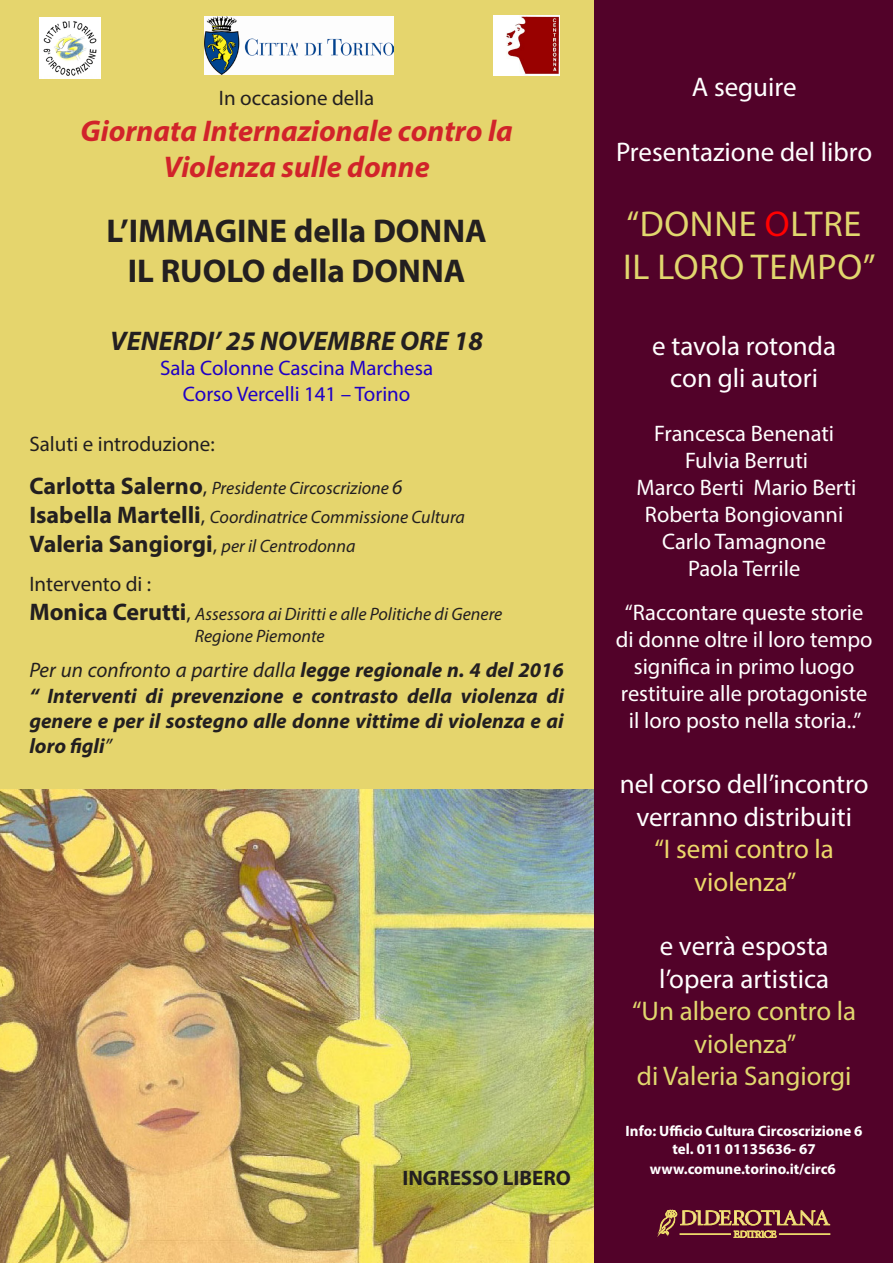
<style>
.page{position:relative;width:893px;height:1263px;background:#fff}
.page>*{position:absolute;margin:0;border:0;box-sizing:border-box;transform-origin:0 0}
.t1{font:36px "Myriad Pro";letter-spacing:.02em;color:#e1d76e}
.Titolo_2{font:700 33px "Myriad Pro";color:#231f20}
.Titolo_4{font:700 33px "Myriad Pro";color:#231f20}
.Titolo_3{font:italic 700 30px "Myriad Pro";color:#d1232a}
.Normale{font:italic 700 30px "Myriad Pro";color:#d1232a}
.t2{font:27px/32.4px "Myriad Pro";color:#fff;text-align:center}
.t3{font:27px/32.4px "Myriad Pro";color:#e1d76e;text-align:center}
.Titolo_1{font:italic 700 27px "Myriad Pro";color:#231f20}
.t4{font:27px/32.4px "Myriad Pro";color:#ecd86a;text-align:center}
.Normale-2{font:700 24px "Myriad Pro";color:#231f20}
.t5{font:22.5px/27px "Myriad Pro";color:#fff;text-align:center}
.Corpo_testo{font:italic 700 21px/25.2px "Myriad Pro";color:#231f20;text-align:justify}
.Normale-3{font:21px "Myriad Pro";color:#1f00c4}
.Normale-4{font:21px "Myriad Pro";color:#231f20}
.t6{font:700 21px "Myriad Pro";color:#231f20}
.Corpo_testo-2{font:21px "Myriad Pro";color:#231f20}
.Normale-5{font:italic 18px "Myriad Pro";color:#231f20}
.Corpo_testo-3{font:italic 18px "Myriad Pro";color:#231f20}
.t7{font:700 15px "Myriad Pro";color:#fff}
.s1{font-weight:700;font-style:normal;font-size:24px}
.s2{font-style:normal;font-size:21px}
.s3{font-size:21px}
.s4{font-weight:400;font-size:21px}
.s5{font-weight:400;font-style:italic;font-size:18px}
.s6{font-weight:400}
.s7{color:#f00}
</style>
<div class="page">
<img style="left:0;top:747px;width:594px;height:516px">
<div style="left:594px;top:0;width:299px;height:1263px;background:#520229"></div>
<svg style="left:658px;top:1209px;width:172px;height:29px"></svg>
<div style="left:779px;top:1233px;width:51px;height:2px;border:1px solid #ecd86a"></div>
<div style="left:680px;top:1233px;width:51px;height:2px;border:1px solid #ecd86a"></div>
<div style="left:0;top:0;width:593px;height:789px;background:#e5d56d"></div>
<img style="left:493px;top:16px;width:66px;height:60px">
<img style="left:39px;top:18px;width:62px;height:61px">
<img style="left:204px;top:17px;width:190px;height:57px">
<p class="Normale-4" style="left:219px;top:85px;width:157px">In occasione della</p>
<p class="Titolo_3" style="left:81px;top:112px;width:434px">Giornata Internazionale contro la</p>
<p class="Normale" style="left:164px;top:148px;width:268px">Violenza sulle donne</p>
<p class="Titolo_2" style="left:106px;top:209px;width:382px">L’IMMAGINE della DONNA</p>
<p class="Titolo_4" style="left:128px;top:249px;width:339px">IL RUOLO della DONNA</p>
<p class="Titolo_1" style="left:110px;top:323px;width:374px">VENERDI’ 25 NOVEMBRE ORE 18</p>
<p class="Normale-3" style="left:160px;top:355px;width:275px">Sala Colonne Cascina Marchesa</p>
<p class="Normale-3" style="left:183px;top:380px;width:229px">Corso Vercelli 141 – Torino</p>
<p class="Normale-4" style="left:29px;top:431px;width:187px">Saluti e introduzione:</p>
<p class="Normale-5" style="left:29px;top:477px;width:375px"><span class="s1">Carlotta Salerno</span><span class="s2">,</span> Presidente Circoscrizione <span class="s3">6</span></p>
<p class="Normale-5" style="left:29px;top:506px;width:437px"><span class="s1">Isabella Martelli</span><span class="s2">,</span> Coordinatrice Commissione Cultura</p>
<p class="Normale-2" style="left:29px;top:528px;width:328px">Valeria Sangiorgi<span class="s4">,</span> <span class="s5">per il Centrodonna</span></p>
<p class="Corpo_testo-2" style="left:29px;top:571px;width:123px">Intervento di :</p>
<p class="Corpo_testo-3" style="left:29px;top:603px;width:474px"><span class="s1">Monica Cerutti</span><span class="s2">,</span> Assessora ai Diritti e alle Politiche di Genere</p>
<p class="Corpo_testo-3" style="left:195px;top:625px;width:132px">Regione Piemonte</p>
<p class="Corpo_testo" style="left:29px;top:657px;width:536px"><span class="s6">Per un confronto a partire dalla</span> legge regionale n. 4 del 2016 “ Interventi di prevenzione e contrasto della violenza di genere e per il sostegno alle donne vittime di violenza e ai loro figli<span class="s6">”</span></p>
<p class="t6" style="left:402px;top:1164px;width:170px">INGRESSO LIBERO</p>
<p class="t2" style="left:692px;top:70px;width:106px">A seguire</p>
<p class="t2" style="left:616px;top:135px;width:258px">Presentazione del libro</p>
<p class="t1" style="left:627px;top:202px;width:236px">“DONNE <span class="s7">O</span>LTRE</p>
<p class="t1" style="left:623px;top:245px;width:254px">IL LORO TEMPO”</p>
<p class="t2" style="left:652px;top:329px;width:185px">e tavola rotonda</p>
<p class="t2" style="left:670px;top:362px;width:149px">con gli autori</p>
<p class="t5" style="left:654px;top:420px;width:182px">Francesca Benenati</p>
<p class="t5" style="left:685px;top:447px;width:125px">Fulvia Berruti</p>
<p class="t5" style="left:636px;top:474px;width:222px">Marco Berti Mario Berti</p>
<p class="t5" style="left:645px;top:501px;width:200px">Roberta Bongiovanni</p>
<p class="t5" style="left:662px;top:528px;width:165px">Carlo Tamagnone</p>
<p class="t5" style="left:688px;top:555px;width:114px">Paola Terrile</p>
<p class="t5" style="left:616px;top:598px;width:258px">“Raccontare queste storie di donne oltre il loro tempo significa in primo luogo restituire alle protagoniste</p>
<p class="t5" style="left:629px;top:706px;width:234px">il loro posto nella storia..”</p>
<p class="t2" style="left:620px;top:768px;width:250px">nel corso dell’incontro verranno distribuiti</p>
<p class="t4" style="left:654px;top:832px;width:181px">“I semi contro la violenza”</p>
<p class="t2" style="left:660px;top:930px;width:170px">e verrà esposta</p>
<p class="t2" style="left:659px;top:962px;width:171px">l’opera artistica</p>
<p class="t3" style="left:632px;top:994px;width:226px">“Un albero contro la violenza”</p>
<p class="t3" style="left:637px;top:1059px;width:216px">di Valeria Sangiorgi</p>
<p class="t7" style="left:626px;top:1121px;width:238px">Info: Ufficio Cultura Circoscrizione 6</p>
<p class="t7" style="left:672px;top:1139px;width:145px">tel. 011 01135636- 67</p>
<p class="t7" style="left:650px;top:1159px;width:188px">www.comune.torino.it/circ6</p>
</div>
